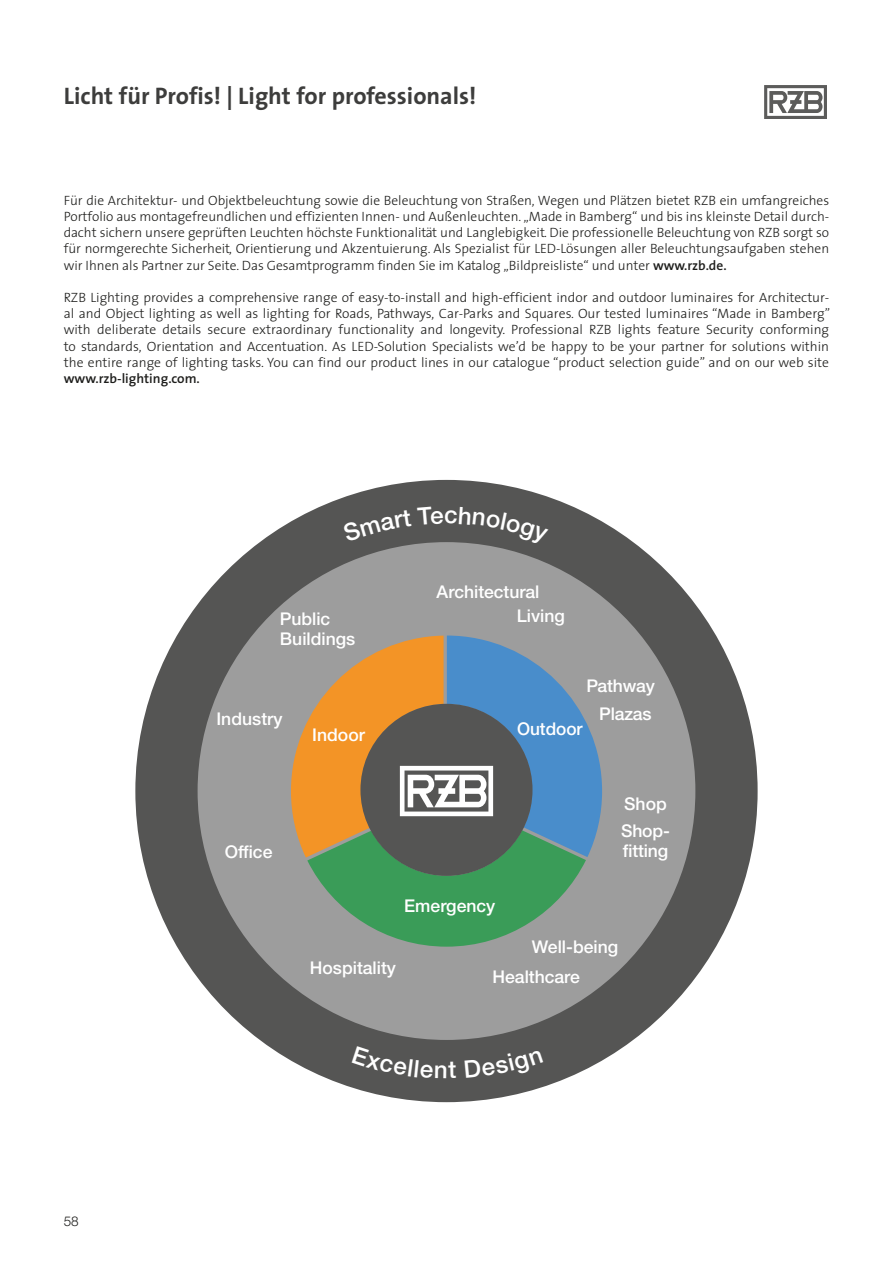
<style>
.page{position:relative;width:893px;height:1263px;background:#fff}
.page>*{position:absolute;margin:0;border:0;box-sizing:border-box;transform-origin:0 0}
.t1{font:700 24px "The Sans";color:#3d3d3c}
.t2{font:500 17.55px/27.2px "Helvetica Neue LTW1 G";color:#fff}
.t3{font:300 13.5px/16.2px "The Sans";color:#1d1d1b;text-align:justify}
.t4{font:600 13.5px "The Sans";color:#1d1d1b}
.t5{font:300 13.5px "Helvetica Neue LTW1 G";color:#1d1d1b}
.s1{font-weight:600}
</style>
<div class="page">
<svg style="left:764px;top:85px;width:63px;height:34px"></svg>
<div style="left:135px;top:480px;width:623px;height:622px;background:#555554;border-radius:50%"></div>
<div style="left:198px;top:542px;width:497px;height:498px;background:#9d9d9d;border-radius:50%"></div>
<svg style="left:291px;top:635px;width:311px;height:312px"></svg>
<svg style="left:417px;top:542px;width:73px;height:4px"></svg>
<h1 class="t1" style="left:64px;top:76px;width:414px">Licht für Profis! | Light for professionals!</h1>
<p class="t3" style="left:64px;top:192px;width:767px">Für die Architektur- und Objektbeleuchtung sowie die Beleuchtung von Straßen, Wegen und Plätzen bietet RZB ein umfangreiches Portfolio aus montagefreundlichen und effizienten Innen- und Außenleuchten. „Made in Bamberg“ und bis ins kleinste Detail durch&shy;dacht sichern unsere geprüften Leuchten höchste Funktionalität und Langlebigkeit. Die professionelle Beleuchtung von RZB sorgt so für normgerechte Sicherheit, Orientierung und Akzentuierung. Als Spezialist für LED-Lösungen aller Beleuchtungsaufgaben stehen wir Ihnen als Partner zur Seite. Das Gesamtprogramm finden Sie im Katalog „Bildpreisliste“ und unter <span class="s1">www.rzb.de.</span></p>
<p class="t3" style="left:64px;top:289px;width:768px">RZB Lighting provides a comprehensive range of easy-to-install and high-efficient indor and outdoor luminaires for Architectur&shy;al and Object lighting as well as lighting for Roads, Pathways, Car-Parks and Squares. Our tested luminaires “Made in Bamberg” with deliberate details secure extraordinary functionality and longevity. Professional RZB lights feature Security conforming to standards, Orientation and Accentuation. As LED-Solution Specialists we’d be happy to be your partner for solutions within the entire range of lighting tasks. You can find our product lines in our catalogue “product selection guide” and on our web site</p>
<p class="t4" style="left:64px;top:367px;width:138px">www.rzb-lighting.com.</p>
<p class="t2" style="left:280px;top:609px;width:77px;line-height:19.8px">Public<br>Buildings</p>
<p class="t2" style="left:437px;top:578px;width:104px">Architectural</p>
<p class="t2" style="left:517px;top:602px;width:50px">Living</p>
<p class="t2" style="left:586px;top:673px;width:70px;text-align:center">Pathway<br>Plazas</p>
<p class="t2" style="left:216px;top:706px;width:68px">Industry</p>
<p class="t2" style="left:517px;top:715px;width:67px">Outdoor</p>
<p class="t2" style="left:312px;top:722px;width:54px">Indoor</p>
<p class="t5" style="left:64px;top:1213px;width:17px">58</p>
<p class="t2" style="left:225px;top:838px;width:49px">Office</p>
<p class="t2" style="left:621px;top:790px;width:50px">Shop<br>Shop-</p>
<p class="t2" style="left:623px;top:837px;width:47px">fitting</p>
<p class="t2" style="left:404px;top:892px;width:93px">Emergency</p>
<p class="t2" style="left:310px;top:954px;width:88px">Hospitality</p>
<p class="t2" style="left:493px;top:932px;width:127px;line-height:30px;text-indent:39px">Well-being<br>Healthcare</p>
</div>
